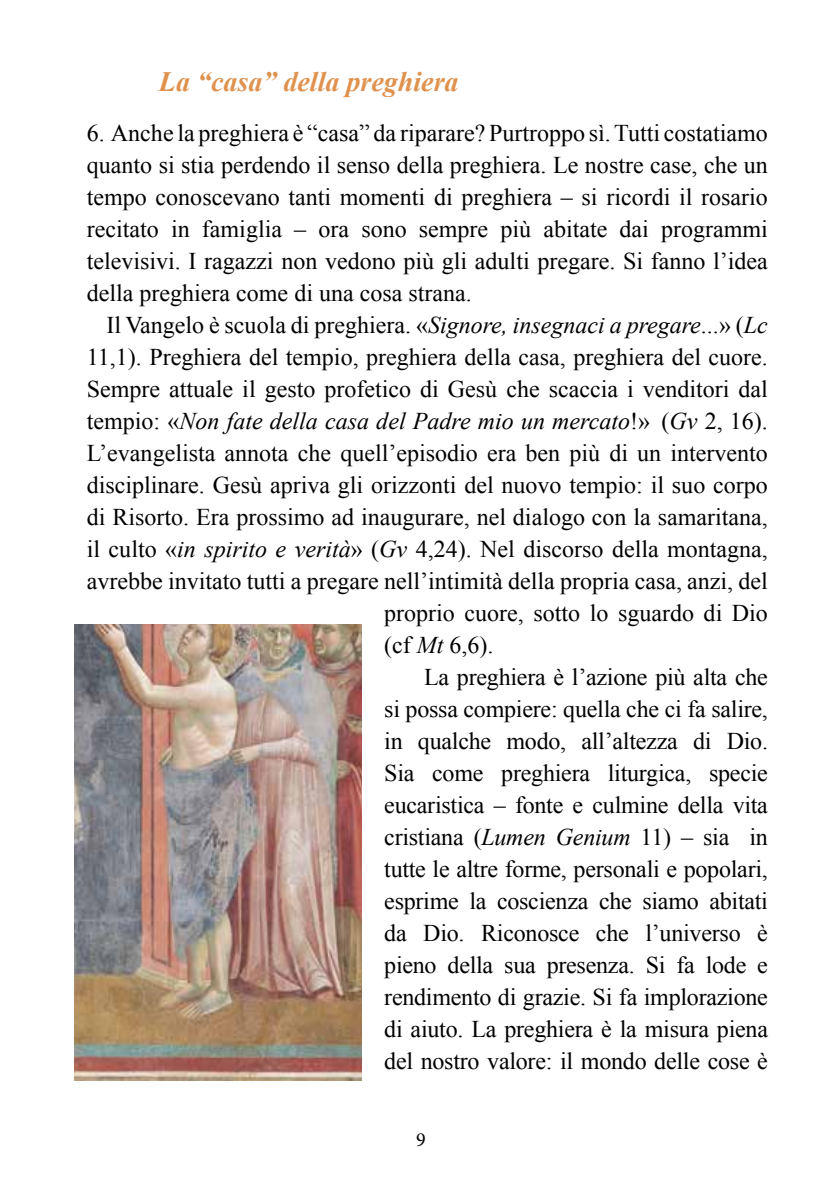
<style>
.page{position:relative;width:840px;height:1191px;background:#fff}
.page>*{position:absolute;margin:0;border:0;box-sizing:border-box;transform-origin:0 0}
.t1{font:italic 700 28px "Times New Roman";color:#df914d}
.t2{font:24px/32px "Times New Roman";color:#000;text-align:justify}
.t3{font:italic 24px "Times New Roman";color:#000}
.t4{font:20px "Minion Pro";color:#000}
.s1{font-style:italic}
.s2{font-style:normal}
</style>
<div class="page">
<img style="left:75px;top:624px;width:286px;height:456px">
<p class="t1" style="left:159px;top:62px;width:301px">La “casa” della preghiera</p>
<p class="t2" style="left:87px;top:117px;width:682px">6. Anche la preghiera è “casa” da riparare? Purtroppo sì. Tutti costatiamo quanto si stia perdendo il senso della preghiera. Le nostre case, che un tempo conoscevano tanti momenti di preghiera – si ricordi il rosario recitato in famiglia – ora sono sempre più abitate dai programmi televisivi. I ragazzi non vedono più gli adulti pregare. Si fanno l’idea della preghiera come di una cosa strana.</p>
<p class="t2" style="left:106px;top:309px;width:662px">Il Vangelo è scuola di preghiera. «<span class="s1">Signore, insegnaci a pregare</span>...» (<span class="s1">Lc</span></p>
<p class="t2" style="left:87px;top:341px;width:682px">11,1). Preghiera del tempio, preghiera della casa, preghiera del cuore.</p>
<p class="t2" style="left:87px;top:372px;width:682px">Sempre attuale il gesto profetico di Gesù che scaccia i venditori dal</p>
<p class="t3" style="left:87px;top:404px;width:682px"><span class="s2">tempio: «</span>Non fate della casa del Padre mio un mercato<span class="s2">!» (</span>Gv <span class="s2">2, 16).</span></p>
<p class="t2" style="left:87px;top:437px;width:682px">L’evangelista annota che quell’episodio era ben più di un intervento</p>
<p class="t2" style="left:87px;top:469px;width:682px">disciplinare. Gesù apriva gli orizzonti del nuovo tempio: il suo corpo</p>
<p class="t2" style="left:87px;top:501px;width:682px">di Risorto. Era prossimo ad inaugurare, nel dialogo con la samaritana,</p>
<p class="t2" style="left:87px;top:533px;width:682px">il culto «<span class="s1">in spirito e verità</span>» (<span class="s1">Gv</span> 4,24). Nel discorso della montagna,</p>
<p class="t2" style="left:87px;top:565px;width:682px">avrebbe invitato tutti a pregare nell’intimità della propria casa, anzi, del</p>
<p class="t2" style="left:384px;top:597px;width:385px">proprio cuore, sotto lo sguardo di Dio</p>
<p class="t2" style="left:384px;top:629px;width:111px">(cf <span class="s1">Mt</span> 6,6).</p>
<p class="t2" style="left:424px;top:660px;width:345px">La preghiera è l’azione più alta che</p>
<p class="t2" style="left:384px;top:692px;width:385px">si possa compiere: quella che ci fa salire,</p>
<p class="t2" style="left:384px;top:724px;width:385px">in qualche modo, all’altezza di Dio.</p>
<p class="t2" style="left:384px;top:756px;width:385px">Sia come preghiera liturgica, specie</p>
<p class="t2" style="left:384px;top:788px;width:385px">eucaristica – fonte e culmine della vita</p>
<p class="t2" style="left:384px;top:820px;width:385px">cristiana (<span class="s1">Lumen Genium</span> 11) – sia in</p>
<p class="t2" style="left:384px;top:852px;width:385px">tutte le altre forme, personali e popolari,</p>
<p class="t2" style="left:384px;top:884px;width:385px">esprime la coscienza che siamo abitati</p>
<p class="t2" style="left:384px;top:916px;width:385px">da Dio. Riconosce che l’universo è</p>
<p class="t2" style="left:384px;top:948px;width:385px">pieno della sua presenza. Si fa lode e</p>
<p class="t2" style="left:384px;top:980px;width:385px">rendimento di grazie. Si fa implorazione</p>
<p class="t2" style="left:384px;top:1012px;width:385px">di aiuto. La preghiera è la misura piena</p>
<p class="t2" style="left:384px;top:1044px;width:385px">del nostro valore: il mondo delle cose è</p>
<p class="t4" style="left:416px;top:1126px;width:11px">9</p>
</div>
